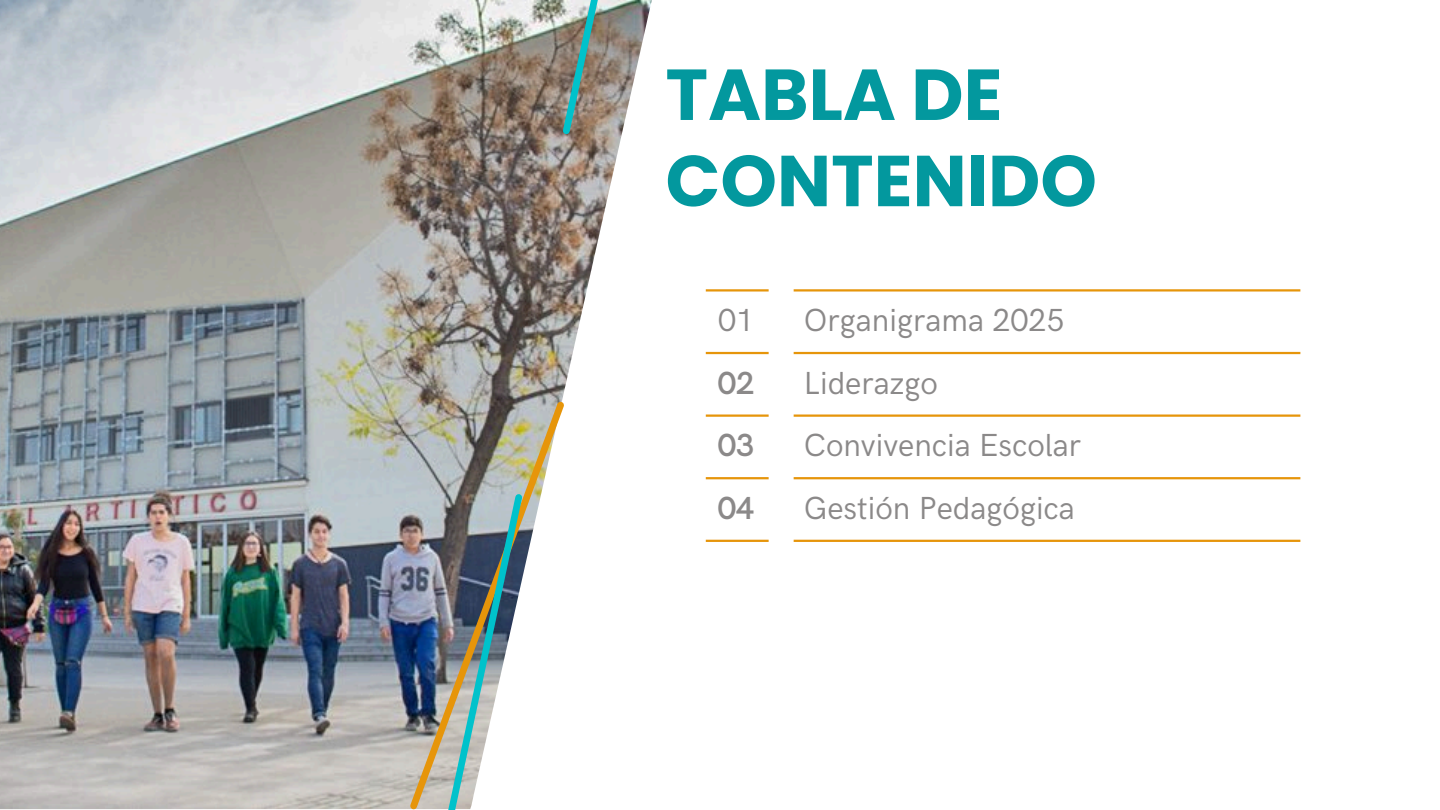
<style>
.page{position:relative;width:1440px;height:810px;background:#fff}
.page>*{position:absolute;margin:0;border:0;box-sizing:border-box;transform-origin:0 0}
.t1{font:700 72px/86.2px "Poppins";color:#03989e}
.t2{font:32px "HK Grotesk";color:#8b8989}
.t3{font:600 32px "HK Grotesk";color:#8b8989}
</style>
<div class="page">
<hr style="left:794px;top:289px;width:506px;height:3px;background:#e6950a">
<hr style="left:706px;top:289px;width:63px;height:3px;background:#e6950a">
<hr style="left:794px;top:352px;width:506px;height:2px;background:#e6950a">
<hr style="left:706px;top:352px;width:63px;height:2px;background:#e6950a">
<hr style="left:794px;top:414px;width:506px;height:3px;background:#e6950a">
<hr style="left:706px;top:414px;width:63px;height:3px;background:#e6950a">
<hr style="left:794px;top:477px;width:506px;height:2px;background:#e6950a">
<hr style="left:706px;top:477px;width:63px;height:2px;background:#e6950a">
<hr style="left:794px;top:540px;width:506px;height:2px;background:#e6950a">
<hr style="left:706px;top:540px;width:63px;height:2px;background:#e6950a">
<img style="left:0;top:0;width:621px;height:809px">
<img style="left:405px;top:397px;width:164px;height:413px">
<img style="left:425px;top:489px;width:102px;height:321px">
<img style="left:558px;top:0;width:94px;height:139px">
<p class="t1" style="left:666px;top:52px;width:433px">TABLA DE<br>CONTENIDO</p>
<h1 class="t2" style="left:718px;top:302px;width:38px">01</h1>
<p class="t2" style="left:804px;top:302px;width:262px">Organigrama 2025</p>
<p class="t3" style="left:718px;top:365px;width:38px">02</p>
<p class="t2" style="left:804px;top:365px;width:136px">Liderazgo</p>
<p class="t3" style="left:718px;top:428px;width:38px">03</p>
<p class="t2" style="left:804px;top:428px;width:279px">Convivencia Escolar</p>
<p class="t3" style="left:718px;top:490px;width:38px">04</p>
<p class="t2" style="left:804px;top:490px;width:272px">Gestión Pedagógica</p>
</div>
